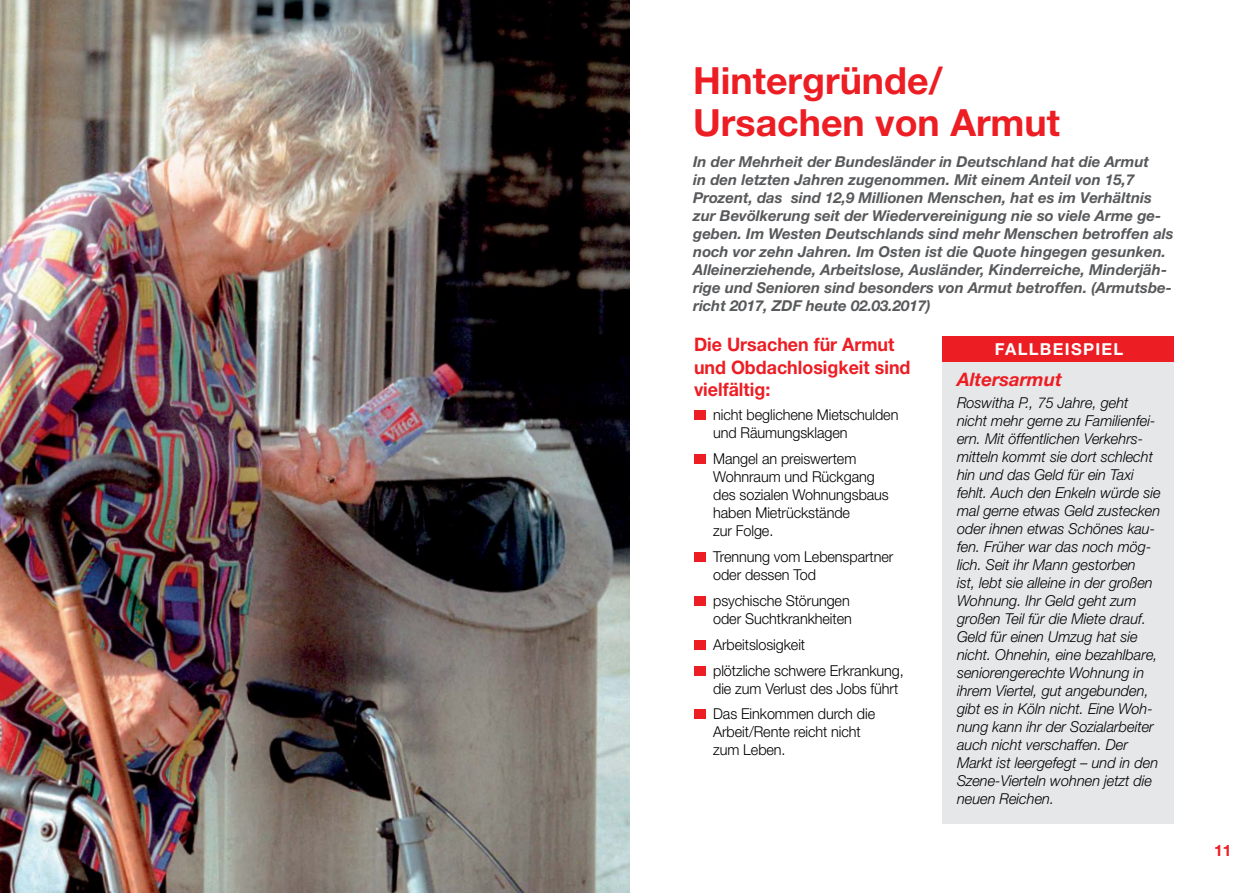
<style>
.page{position:relative;width:1259px;height:893px;background:#fff}
.page>*{position:absolute;margin:0;border:0;box-sizing:border-box;transform-origin:0 0}
.t1{font:700 37.5px/42px "Helvetica Neue";color:#ed1d24}
.t2{font:700 18.6px/22.4px "Helvetica Neue";color:#ed1d24;scale:.96 1}
.t3{font:italic 700 18.6px "Helvetica Neue";color:#ed1d24}
.t4{font:700 16.5px "Helvetica Neue";letter-spacing:.08em;color:#fff}
.t5{font:700 15.75px "Helvetica Neue";color:#ed1d24}
.t6{font:italic 300 15px/18px "Helvetica Neue";color:#000}
.t7{font:italic 700 15px/18px "Helvetica Neue";color:#58595b}
.t8{font:300 15px/18px "Helvetica Neue";letter-spacing:-.005em;color:#000;scale:.96 1}
</style>
<div class="page">
<img style="left:0;top:0;width:629px;height:893px">
<div style="left:942px;top:336px;width:232px;height:488px;background:#e6e7e8"></div>
<div style="left:942px;top:336px;width:232px;height:26px;background:#ed1d24"></div>
<div style="left:694px;top:410px;width:11px;height:10px;background:#ed1d24"></div>
<div style="left:694px;top:454px;width:11px;height:10px;background:#ed1d24"></div>
<div style="left:694px;top:552px;width:11px;height:10px;background:#ed1d24"></div>
<div style="left:694px;top:596px;width:11px;height:10px;background:#ed1d24"></div>
<div style="left:694px;top:640px;width:11px;height:10px;background:#ed1d24"></div>
<div style="left:694px;top:666px;width:11px;height:9px;background:#ed1d24"></div>
<div style="left:694px;top:710px;width:11px;height:9px;background:#ed1d24"></div>
<h1 class="t1" style="left:693px;top:59px;width:368px">Hintergründe/<br>Ursachen von Armut</h1>
<p class="t7" style="left:693px;top:152px;width:482px">In der Mehrheit der Bundesländer in Deutschland hat die Armut<br>in den letzten Jahren zugenommen. Mit einem Anteil von 15,7<br>Prozent, das sind 12,9 Millionen Menschen, hat es im Verhältnis zur Bevölkerung seit der Wiedervereinigung nie so viele Arme ge&shy;geben. Im Westen Deutschlands sind mehr Menschen betroffen als noch vor zehn Jahren. Im Osten ist die Quote hingegen gesunken.<br>Alleinerziehende, Arbeitslose, Ausländer, Kinderreiche, Minderjäh&shy;rige und Senioren sind besonders von Armut betroffen. (Armutsbe&shy;richt 2017, ZDF heute 02.03.2017)</p>
<p class="t4" style="left:995px;top:339px;width:130px">FALLBEISPIEL</p>
<p class="t3" style="left:957px;top:368px;width:106px">Altersarmut</p>
<p class="t6" style="left:957px;top:393px;width:205px">Roswitha P., 75 Jahre, geht nicht mehr gerne zu Familienfei&shy;ern. Mit öffentlichen Verkehrs&shy;mitteln kommt sie dort schlecht hin und das Geld für ein Taxi fehlt. Auch den Enkeln würde sie mal gerne etwas Geld zustecken oder ihnen etwas Schönes kau&shy;fen. Früher war das noch mög&shy;lich. Seit ihr Mann gestorben<br>ist, lebt sie alleine in der großen<br>Wohnung. Ihr Geld geht zum großen Teil für die Miete drauf.<br>Geld für einen Umzug hat sie nicht. Ohnehin, eine bezahlbare, seniorengerechte Wohnung in ihrem Viertel, gut angebunden, gibt es in Köln nicht. Eine Woh&shy;nung kann ihr der Sozialarbeiter auch nicht verschaffen. Der<br>Markt ist leergefegt – und in den<br>Szene-Vierteln wohnen jetzt die neuen Reichen.</p>
<p class="t2" style="left:694px;top:333px;width:227px">Die Ursachen für Armut und Obdachlosigkeit sind vielfältig:</p>
<p class="t8" style="left:713px;top:406px;width:194px">nicht beglichene Mietschulden und Räumungsklagen</p>
<p class="t8" style="left:713px;top:449px;width:184px">Mangel an preiswertem<br>Wohnraum und Rückgang des sozialen Wohnungsbaus haben Mietrückstände<br>zur Folge.</p>
<p class="t8" style="left:713px;top:547px;width:189px">Trennung vom Lebenspartner oder dessen Tod</p>
<p class="t8" style="left:713px;top:591px;width:146px">psychische Störungen oder Suchtkrankheiten</p>
<p class="t8" style="left:713px;top:631px;width:200px;line-height:25.8px">Arbeitslosigkeit<br>plötzliche schwere Erkrankung,</p>
<p class="t8" style="left:713px;top:675px;width:194px;line-height:25.8px">die zum Verlust des Jobs führt<br>Das Einkommen durch die</p>
<p class="t8" style="left:713px;top:723px;width:155px">Arbeit/Rente reicht nicht zum Leben.</p>
<p class="t5" style="left:1214px;top:841px;width:19px">11</p>
</div>
